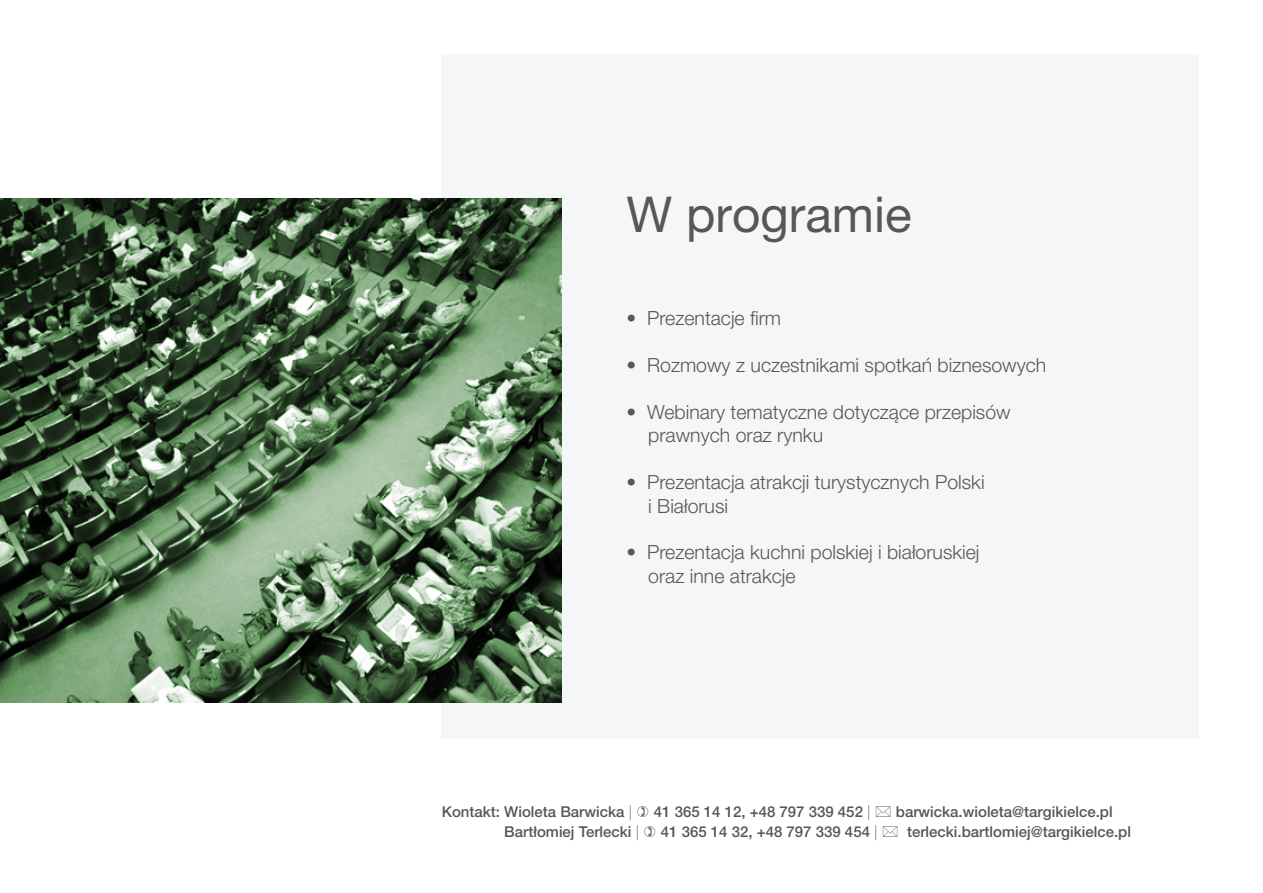
<style>
.page{position:relative;width:1263px;height:893px;background:#fff}
.page>*{position:absolute;margin:0;border:0;box-sizing:border-box;transform-origin:0 0}
.t1{font:49.5px "Helvetica Neue LT Pro";color:#575756}
.t2{font:300 19.5px/23.4px "Helvetica Neue LT Pro";color:#575756}
.t3{font:500 15px "Helvetica Neue LT Pro";color:#575756}
.s1{font-weight:100}
</style>
<div class="page">
<div style="left:442px;top:54px;width:757px;height:684px;background:#f5f6f8"></div>
<svg style="left:0;top:198px;width:562px;height:504px;background:#526c4f"></svg>
<h1 class="t1" style="left:627px;top:185px;width:287px">W programie</h1>
<p class="t2" style="left:627px;top:306px;width:156px">• Prezentacje firm</p>
<p class="t2" style="left:627px;top:353px;width:421px">• Rozmowy z uczestnikami spotkań biznesowych</p>
<p class="t2" style="left:648px;top:400px;width:364px;text-indent:-22px">• Webinary tematyczne dotyczące przepisów prawnych oraz rynku</p>
<p class="t2" style="left:648px;top:470px;width:338px;text-indent:-22px">• Prezentacja atrakcji turystycznych Polski i Białorusi</p>
<p class="t2" style="left:648px;top:540px;width:333px;text-indent:-22px">• Prezentacja kuchni polskiej i białoruskiej oraz inne atrakcje</p>
<p class="t3" style="left:442px;top:803px;width:192px">Kontakt: Wioleta Barwicka <span class="s1">|</span></p>
<p class="t3" style="left:654px;top:803px;width:218px">41 365 14 12, +48 797 339 452 <span class="s1">|</span></p>
<p class="t3" style="left:896px;top:803px;width:218px">barwicka.wioleta@targikielce.pl</p>
<p class="t3" style="left:504px;top:823px;width:136px">Bartłomiej Terlecki <span class="s1">|</span></p>
<p class="t3" style="left:661px;top:823px;width:218px">41 365 14 32, +48 797 339 454 <span class="s1">|</span></p>
<p class="t3" style="left:907px;top:823px;width:226px">terlecki.bartlomiej@targikielce.pl</p>
</div>
